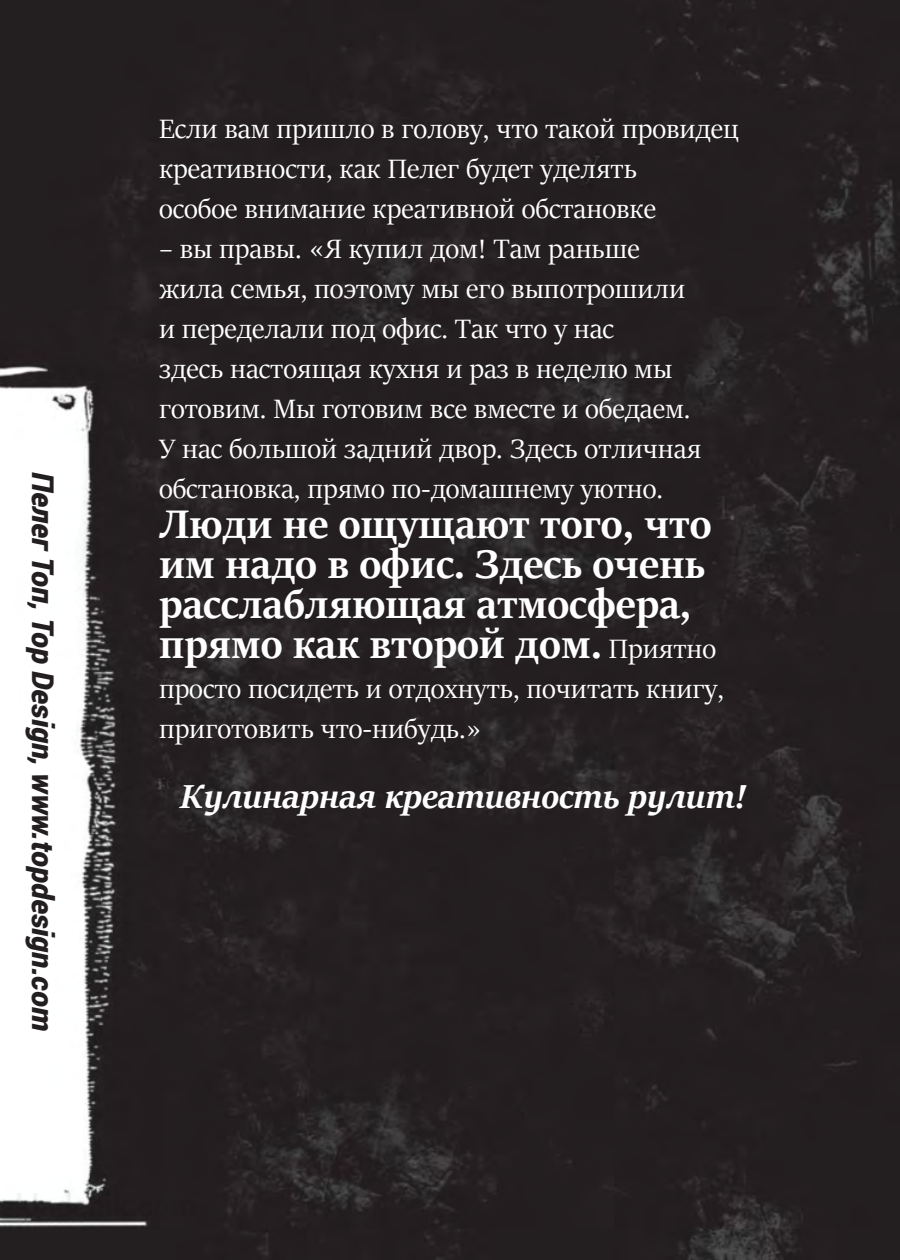
<style>
.page{position:relative;width:900px;height:1260px;background:#fff}
.page>*{position:absolute;margin:0;border:0;box-sizing:border-box;transform-origin:0 0}
.Ex_Body{font:700 45px/40px "Sitka Banner";color:#fff}
.Ex_Body-2{font:italic 700 37.5px "Sitka Banner";color:#fff}
.Ex_Body-3{font:30px/40px "Sitka Banner";color:#fff}
.t1{font:italic 900 30px "Roboto";letter-spacing:-.005em;color:#231f20}
.s1{font-weight:400;font-size:30px}
</style>
<div class="page">
<img style="left:0;top:0;width:900px;height:1260px">
<p class="t1" style="left:64px;top:472px;width:560px;rotate:90deg">Пелег Топ, Top Design, www.topdesign.com</p>
<p class="Ex_Body-3" style="left:159px;top:107px;width:581px">Если вам пришло в голову, что такой провидец креативности, как Пелег будет уделять<br>особое внимание креативной обстановке</p>
<p class="Ex_Body-3" style="left:159px;top:227px;width:544px">– вы правы. «Я купил дом! Там раньше жила семья, поэтому мы его выпотрошили и переделали под офис. Так что у нас<br>здесь настоящая кухня и раз в неделю мы готовим. Мы готовим все вместе и обедаем.<br>У нас большой задний двор. Здесь отличная обстановка, прямо по-домашнему уютно.</p>
<p class="Ex_Body" style="left:159px;top:501px;width:559px">Люди не ощущают того, что им надо в офис. Здесь очень расслабляющая атмосфера, прямо как второй дом. <span class="s1">Приятно</span></p>
<p class="Ex_Body-3" style="left:159px;top:667px;width:567px">просто посидеть и отдохнуть, почитать книгу, приготовить что-нибудь.»</p>
<p class="Ex_Body-2" style="left:180px;top:769px;width:568px">Кулинарная креативность рулит!</p>
</div>
